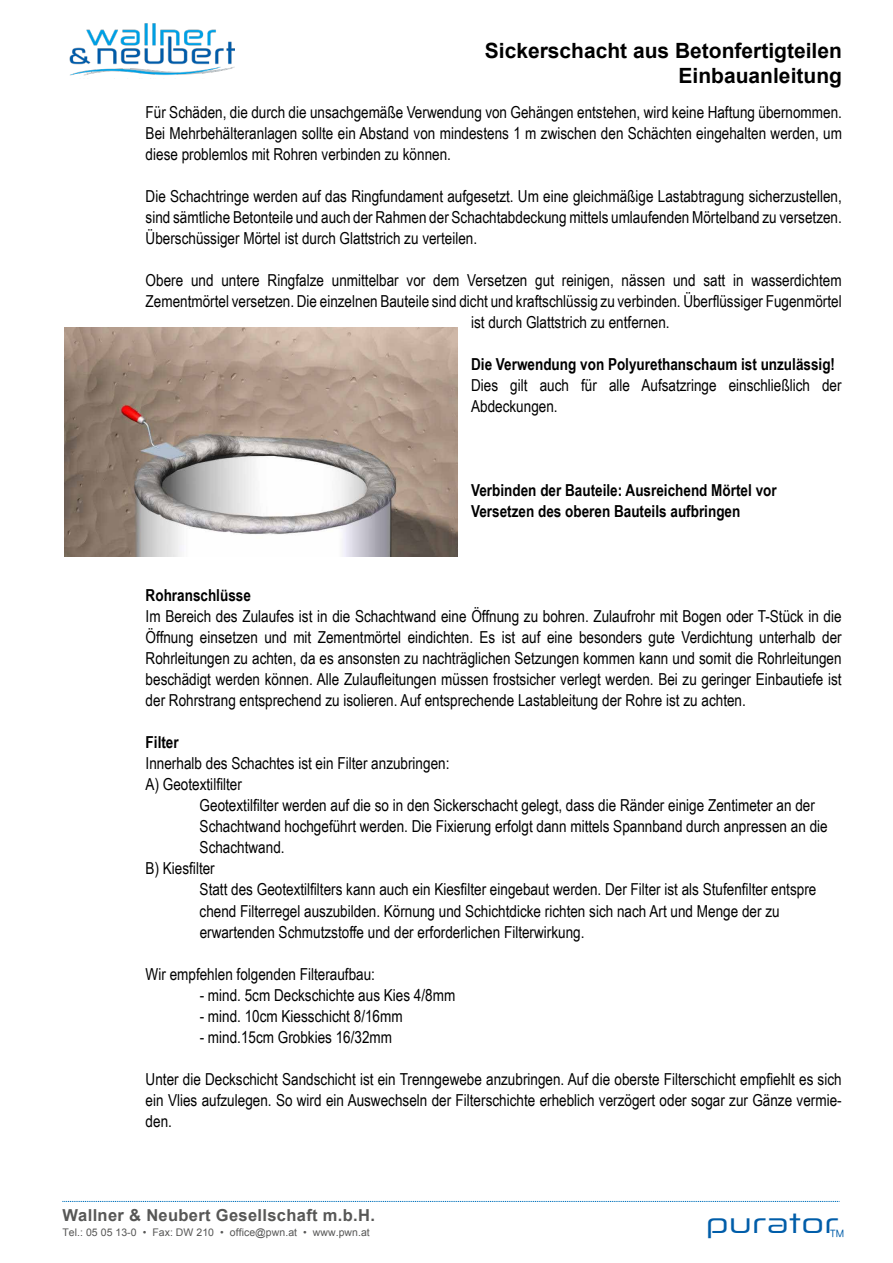
<style>
.page{position:relative;width:893px;height:1263px;background:#fff}
.page>*{position:absolute;margin:0;border:0;box-sizing:border-box;transform-origin:0 0}
.t1{font:27.6px "Zekton Rg";letter-spacing:.01em;color:#005da9;scale:1.33 1}
.t2{font:700 21px/25.2px "Arial";color:#000;text-align:right}
.t3{font:16.5px/21px "Arial Narrow";color:#000;text-align:justify}
.t4{font:700 16.5px/21px "Arial Narrow";color:#000}
.t5{font:700 16.5px "Arial";letter-spacing:.02em;color:#575756}
.t6{font:10.5px "Arial";letter-spacing:.005em;color:#575756}
</style>
<div class="page">
<svg style="left:62px;top:1201px;width:777px;height:1px"></svg>
<img style="left:69px;top:23px;width:166px;height:53px">
<img style="left:65px;top:327px;width:392px;height:229px">
<p class="t2" style="left:485px;top:38px;width:359px">Sickerschacht aus Betonfertigteilen<br>Einbauanleitung</p>
<p class="t3" style="left:146px;top:101px;width:698px">Für Schäden, die durch die unsachgemäße Verwendung von Gehängen entstehen, wird keine Haftung übernommen.<br>Bei Mehrbehälteranlagen sollte ein Abstand von mindestens 1 m zwischen den Schächten eingehalten werden, um diese problemlos mit Rohren verbinden zu können.</p>
<p class="t3" style="left:146px;top:185px;width:698px">Die Schachtringe werden auf das Ringfundament aufgesetzt. Um eine gleichmäßige Lastabtragung sicherzustellen, sind sämtliche Betonteile und auch der Rahmen der Schachtabdeckung mittels umlaufenden Mörtelband zu versetzen.<br>Überschüssiger Mörtel ist durch Glattstrich zu verteilen.</p>
<p class="t3" style="left:146px;top:269px;width:697px">Obere und untere Ringfalze unmittelbar vor dem Versetzen gut reinigen, nässen und satt in wasserdichtem</p>
<p class="t3" style="left:146px;top:290px;width:697px">Zementmörtel versetzen. Die einzelnen Bauteile sind dicht und kraftschlüssig zu verbinden. Überflüssiger Fugenmörtel</p>
<p class="t3" style="left:471px;top:311px;width:200px">ist durch Glattstrich zu entfernen.</p>
<p class="t4" style="left:471px;top:353px;width:365px">Die Verwendung von Polyurethanschaum ist unzulässig!</p>
<p class="t3" style="left:471px;top:374px;width:372px">Dies gilt auch für alle Aufsatzringe einschließlich der<br>Abdeckungen.</p>
<p class="t4" style="left:471px;top:479px;width:307px">Verbinden der Bauteile: Ausreichend Mörtel vor<br>Versetzen des oberen Bauteils aufbringen</p>
<p class="t4" style="left:146px;top:584px;width:107px">Rohranschlüsse</p>
<p class="t3" style="left:146px;top:605px;width:697px">Im Bereich des Zulaufes ist in die Schachtwand eine Öffnung zu bohren. Zulaufrohr mit Bogen oder T-Stück in die Öffnung einsetzen und mit Zementmörtel eindichten. Es ist auf eine besonders gute Verdichtung unterhalb der Rohrleitungen zu achten, da es ansonsten zu nachträglichen Setzungen kommen kann und somit die Rohrleitungen beschädigt werden können. Alle Zulaufleitungen müssen frostsicher verlegt werden. Bei zu geringer Einbautiefe ist der Rohrstrang entsprechend zu isolieren. Auf entsprechende Lastableitung der Rohre ist zu achten.</p>
<p class="t4" style="left:146px;top:731px;width:35px">Filter</p>
<p class="t3" style="left:146px;top:752px;width:305px">Innerhalb des Schachtes ist ein Filter anzubringen:<br>A) Geotextilfilter</p>
<p class="t3" style="left:200px;top:794px;width:617px">Geotextilfilter werden auf die so in den Sickerschacht gelegt, dass die Ränder einige Zentimeter an der</p>
<p class="t3" style="left:200px;top:815px;width:630px">Schachtwand hochgeführt werden. Die Fixierung erfolgt dann mittels Spannband durch anpressen an die</p>
<p class="t3" style="left:200px;top:836px;width:86px">Schachtwand.</p>
<p class="t3" style="left:146px;top:857px;width:71px">B) Kiesfilter</p>
<p class="t3" style="left:200px;top:878px;width:618px">Statt des Geotextilfilters kann auch ein Kiesfilter eingebaut werden. Der Filter ist als Stufenfilter entspre</p>
<p class="t3" style="left:200px;top:899px;width:581px">chend Filterregel auszubilden. Körnung und Schichtdicke richten sich nach Art und Menge der zu</p>
<p class="t3" style="left:200px;top:920px;width:386px">erwartenden Schmutzstoffe und der erforderlichen Filterwirkung.</p>
<p class="t3" style="left:146px;top:962px;width:231px">Wir empfehlen folgenden Filteraufbau:</p>
<p class="t3" style="left:200px;top:983px;width:257px">- mind. 5cm Deckschichte aus Kies 4/8mm</p>
<p class="t3" style="left:200px;top:1004px;width:205px">- mind. 10cm Kiesschicht 8/16mm</p>
<p class="t3" style="left:200px;top:1025px;width:194px">- mind.15cm Grobkies 16/32mm</p>
<p class="t3" style="left:146px;top:1067px;width:697px">Unter die Deckschicht Sandschicht ist ein Trenngewebe anzubringen. Auf die oberste Filterschicht empfiehlt es sich ein Vlies aufzulegen. So wird ein Auswechseln der Filterschichte erheblich verzögert oder sogar zur Gänze vermie&shy;den.</p>
<p class="t5" style="left:62px;top:1204px;width:314px">Wallner &amp; Neubert Gesellschaft m.b.H.</p>
<p class="t6" style="left:62px;top:1225px;width:309px">Tel.: 05 05 13-0 • Fax: DW 210 • office@pwn.at • www.pwn.at</p>
<h1 class="t1" style="left:706px;top:1205px;width:106px">purator<sub>™</sub></h1>
</div>
